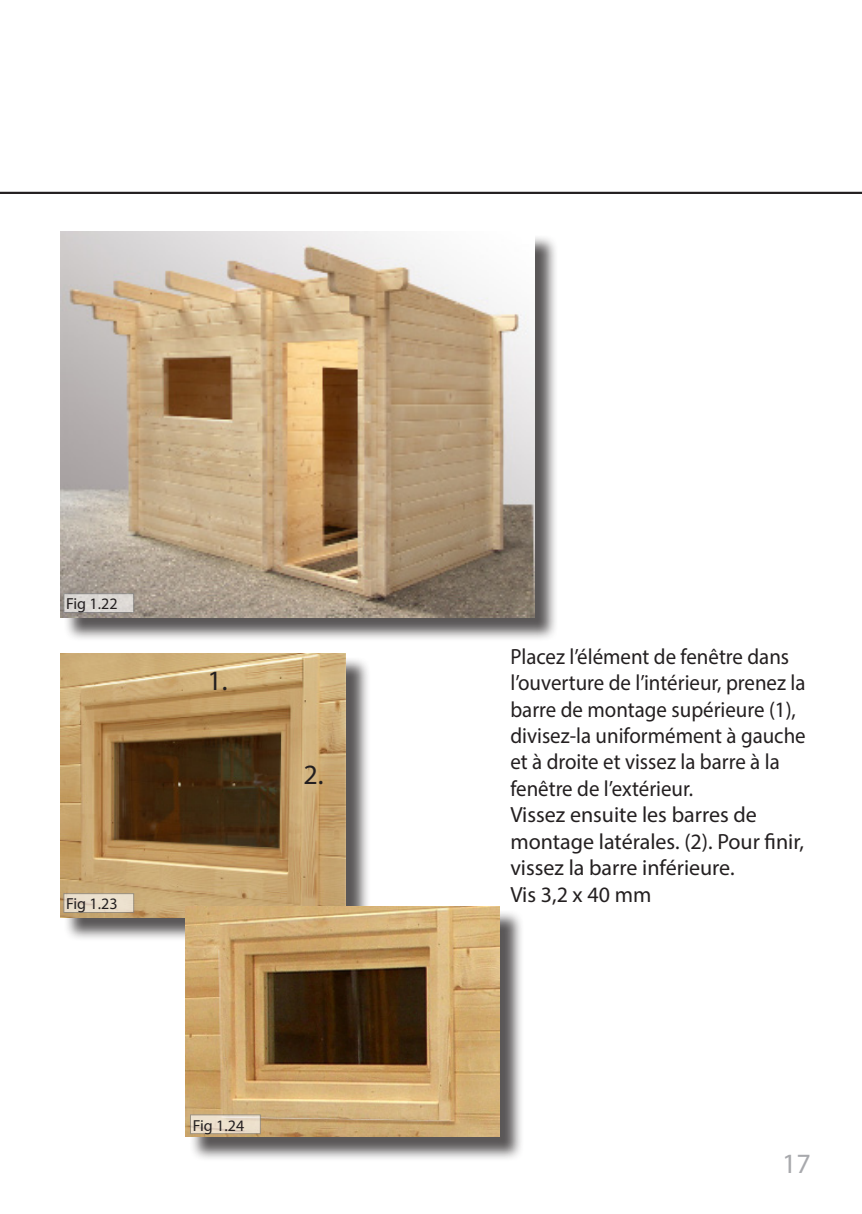
<style>
.page{position:relative;width:862px;height:1214px;background:#fff}
.page>*{position:absolute;margin:0;border:0;box-sizing:border-box;transform-origin:0 0}
.t1{font:28px "Myriad Pro";color:#231f20}
.t2{font:28px "Myriad Pro";color:#a8a9ad}
.t3{font:22px/26.4px "Myriad Pro";color:#231f20;scale:.95 1}
.t4{font:22px/26.4px "Myriad Pro";color:#231f20}
.t5{font:16px "Myriad Pro";color:#231f20}
</style>
<div class="page">
<div style="left:64px;top:656px;width:307px;height:285px;background:#231f20;opacity:.75"></div>
<img style="left:60px;top:653px;width:286px;height:264px">
<div style="left:189px;top:909px;width:335px;height:252px;background:#231f20;opacity:.75"></div>
<img style="left:186px;top:906px;width:313px;height:230px">
<div style="left:64px;top:234px;width:495px;height:408px;background:#231f20;opacity:.75"></div>
<img style="left:60px;top:231px;width:474px;height:386px">
<hr style="left:0;top:192px;width:862px;height:2px;background:#231f20">
<div style="left:63px;top:593px;width:71px;height:20px;background:#dcd8d5;border:1px solid #808285"></div>
<svg style="left:63px;top:893px;width:71px;height:19px"></svg>
<svg style="left:190px;top:1114px;width:71px;height:20px"></svg>
<p class="t5" style="left:66px;top:594px;width:53px">Fig 1.22</p>
<p class="t5" style="left:66px;top:894px;width:53px">Fig 1.23</p>
<p class="t1" style="left:207px;top:663px;width:22px">1.</p>
<p class="t1" style="left:303px;top:757px;width:22px">2.</p>
<p class="t5" style="left:193px;top:1115px;width:53px">Fig 1.24</p>
<p class="t3" style="left:510px;top:642px;width:312px">Placez l’élément de fenêtre dans l’ouverture de l’intérieur, prenez la barre de montage supérieure (1), divisez-la uniformément à gauche et à droite et vissez la barre à la fenêtre de l’extérieur.</p>
<p class="t4" style="left:510px;top:801px;width:295px">Vissez ensuite les barres de montage latérales. (2). Pour finir, vissez la barre inférieure.</p>
<p class="t4" style="left:510px;top:880px;width:143px">Vis 3,2 x 40 mm</p>
<p class="t2" style="left:782px;top:1146px;width:30px">17</p>
</div>
